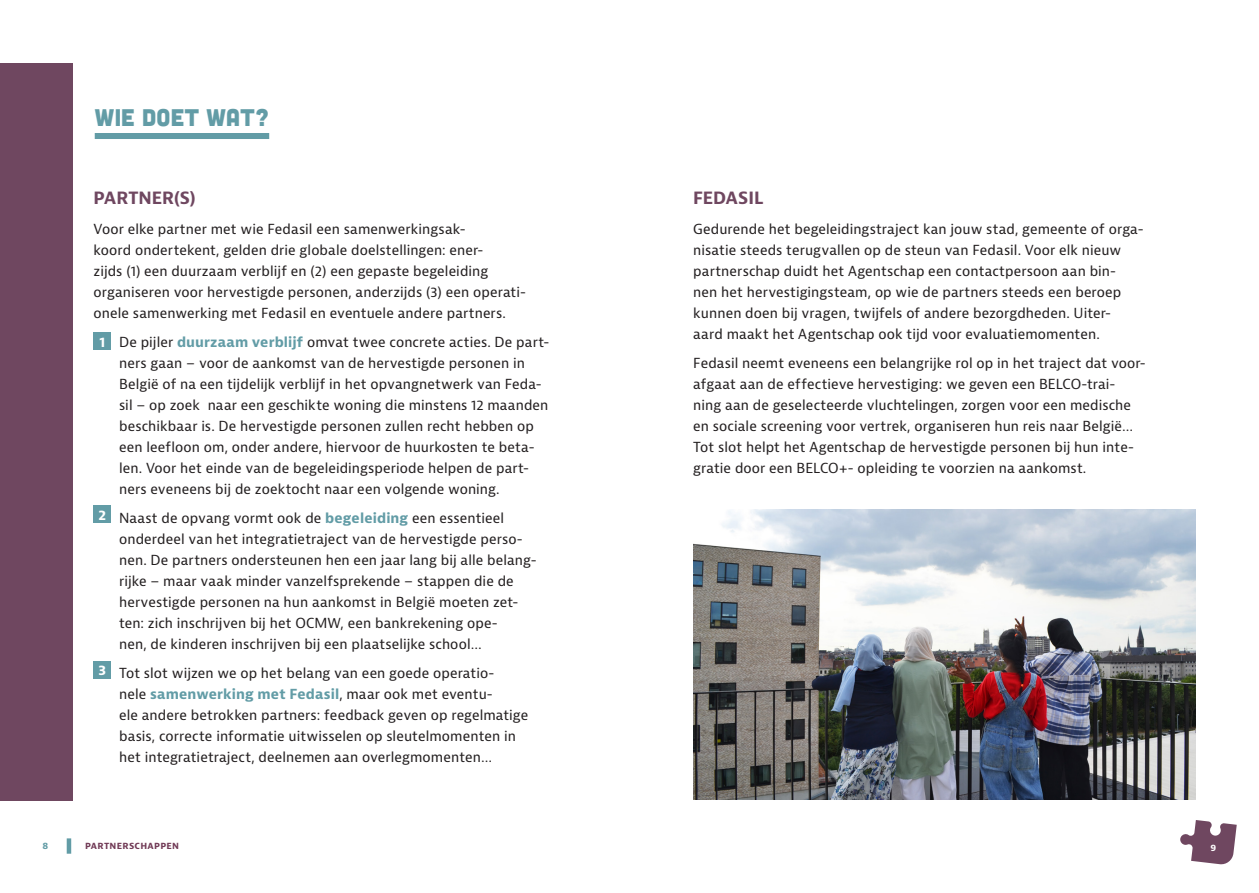
<style>
.page{position:relative;width:1259px;height:893px;background:#fff}
.page>*{position:absolute;margin:0;border:0;box-sizing:border-box;transform-origin:0 0}
.TUSSENTITEL{font:24px "Cubano Sharp";letter-spacing:.01em;color:#629ca6}
.BODY_BLACK{font:700 16.5px "Bernina Sans";color:#6f4760}
.BODY_BLACK-2{font:13.5px/21px "Bernina Sans";letter-spacing:.005em;color:#231f20}
.BULLET{font:700 13.5px "Bernina Sans";color:#fff}
.t1{font:700 9px "Bernina Sans";letter-spacing:.03em;color:#713a56}
.t2{font:700 9px "Bernina Sans";color:#629ca6}
.t3{font:700 9px "Bernina Sans";color:#fff}
.s1{font-weight:700;color:#629ca6}
</style>
<div class="page">
<svg style="left:1180px;top:820px;width:56px;height:45px"></svg>
<div style="left:94px;top:332px;width:17px;height:18px;background:#629ca6"></div>
<div style="left:94px;top:505px;width:17px;height:18px;background:#629ca6"></div>
<div style="left:94px;top:661px;width:17px;height:17px;background:#629ca6"></div>
<div style="left:95px;top:133px;width:174px;height:6px;background:#629ca6"></div>
<img style="left:693px;top:509px;width:502px;height:290px">
<div style="left:0;top:64px;width:72px;height:737px;background:#6f4760"></div>
<hr style="left:67px;top:838px;width:4px;height:16px;background:#629ca6">
<p class="TUSSENTITEL" style="left:95px;top:101px;width:176px">WIE DOET WAT?</p>
<p class="BODY_BLACK" style="left:94px;top:188px;width:104px">PARTNER(S)</p>
<p class="BODY_BLACK-2" style="left:94px;top:219px;width:434px">Voor elke partner met wie Fedasil een samenwerkingsak-<br>koord ondertekent, gelden drie globale doelstellingen: ener-<br>zijds (1) een duurzaam verblijf en (2) een gepaste begeleiding organiseren voor hervestigde personen, anderzijds (3) een operati&shy;onele samenwerking met Fedasil en eventuele andere partners.</p>
<p class="BULLET" style="left:100px;top:333px;width:7px">1</p>
<p class="BODY_BLACK-2" style="left:119px;top:332px;width:432px">De pijler <span class="s1">duurzaam verblijf</span> omvat twee concrete acties. De part&shy;ners gaan – voor de aankomst van de hervestigde personen in België of na een tijdelijk verblijf in het opvangnetwerk van Feda&shy;sil – op zoek naar een geschikte woning die minstens 12 maanden beschikbaar is. De hervestigde personen zullen recht hebben op een leefloon om, onder andere, hiervoor de huurkosten te beta&shy;len. Voor het einde van de begeleidingsperiode helpen de part&shy;ners eveneens bij de zoektocht naar een volgende woning.</p>
<p class="BULLET" style="left:99px;top:506px;width:9px">2</p>
<p class="BODY_BLACK-2" style="left:119px;top:508px;width:419px">Naast de opvang vormt ook de <span class="s1">begeleiding</span> een essentieel onderdeel van het integratietraject van de hervestigde perso&shy;nen. De partners ondersteunen hen een jaar lang bij alle belang&shy;rijke – maar vaak minder vanzelfsprekende – stappen die de hervestigde personen na hun aankomst in België moeten zet&shy;ten: zich inschrijven bij het OCMW, een bankrekening ope-<br>nen, de kinderen inschrijven bij een plaatselijke school…</p>
<p class="BULLET" style="left:99px;top:661px;width:9px">3</p>
<p class="BODY_BLACK-2" style="left:119px;top:663px;width:410px">Tot slot wijzen we op het belang van een goede operatio-<br>nele <span class="s1">samenwerking met Fedasil</span>, maar ook met eventu-<br>ele andere betrokken partners: feedback geven op regelmatige basis, correcte informatie uitwisselen op sleutelmomenten in het integratietraject, deelnemen aan overlegmomenten…</p>
<p class="BODY_BLACK" style="left:693px;top:188px;width:71px">FEDASIL</p>
<p class="BODY_BLACK-2" style="left:693px;top:219px;width:452px">Gedurende het begeleidingstraject kan jouw stad, gemeente of orga&shy;nisatie steeds terugvallen op de steun van Fedasil. Voor elk nieuw partnerschap duidt het Agentschap een contactpersoon aan bin-<br>nen het hervestigingsteam, op wie de partners steeds een beroep kunnen doen bij vragen, twijfels of andere bezorgdheden. Uiter&shy;aard maakt het Agentschap ook tijd voor evaluatiemomenten.</p>
<p class="BODY_BLACK-2" style="left:693px;top:353px;width:454px">Fedasil neemt eveneens een belangrijke rol op in het traject dat voor&shy;afgaat aan de effectieve hervestiging: we geven een BELCO-trai&shy;ning aan de geselecteerde vluchtelingen, zorgen voor een medische en sociale screening voor vertrek, organiseren hun reis naar België… Tot slot helpt het Agentschap de hervestigde personen bij hun inte&shy;gratie door een BELCO+- opleiding te voorzien na aankomst.</p>
<p class="t2" style="left:43px;top:840px;width:7px">8</p>
<p class="t1" style="left:85px;top:840px;width:96px">PARTNERSCHAPPEN</p>
<p class="t3" style="left:1210px;top:841px;width:7px">9</p>
</div>
